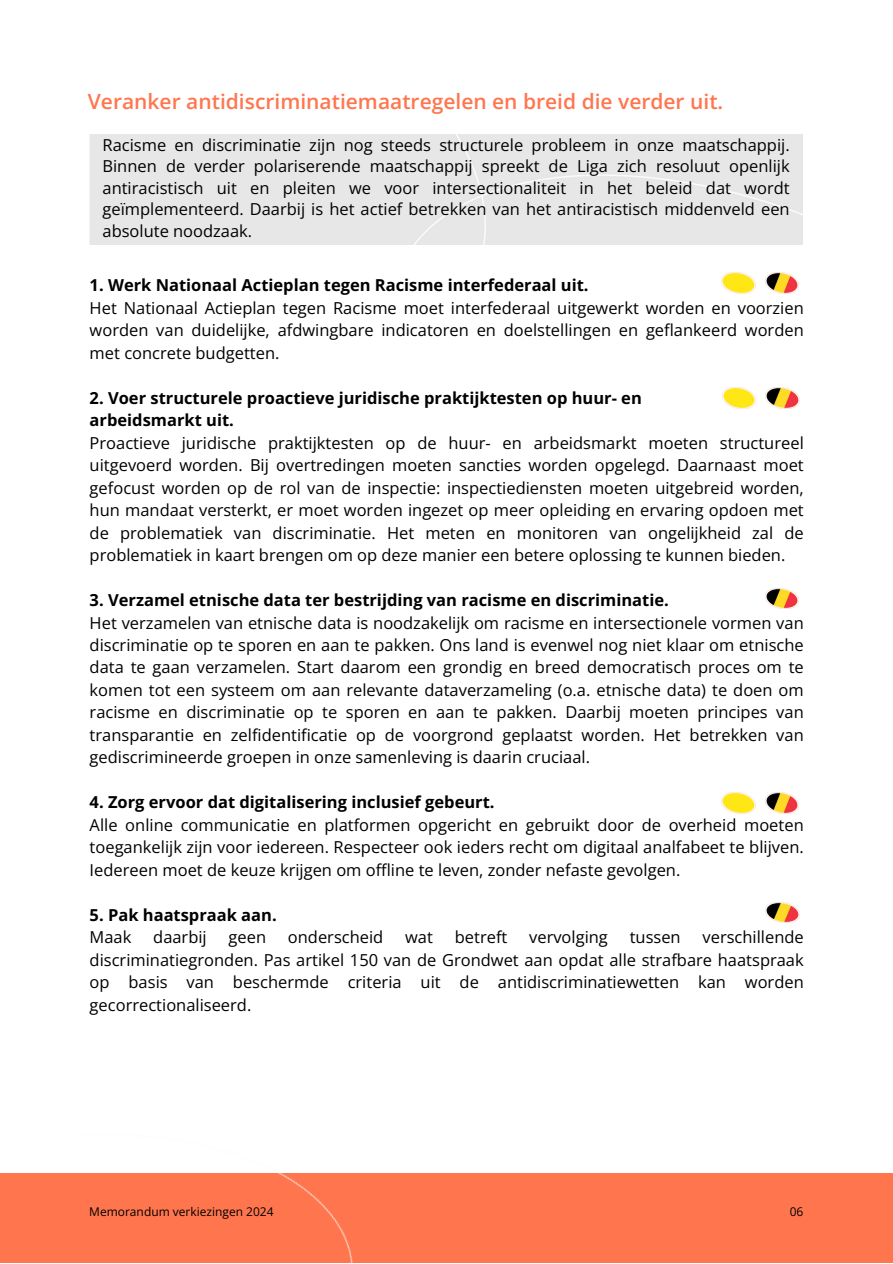
<style>
.page{position:relative;width:893px;height:1264px;background:#fff}
.page>*{position:absolute;margin:0;border:0;box-sizing:border-box;transform-origin:0 0}
.t1{font:600 21px "Open Sans";color:#ff764e}
.t2{font:16.5px/22.5px "Open Sans";color:#000;text-align:justify}
.t3{font:700 16.5px "Open Sans";color:#000}
.t4{font:12px "Open Sans";color:#000}
</style>
<div class="page">
<div style="left:0;top:1173px;width:892px;height:89px;background:#ff764e"></div>
<img style="left:721px;top:273px;width:34px;height:20px">
<img style="left:765px;top:273px;width:33px;height:20px">
<img style="left:722px;top:388px;width:33px;height:20px">
<img style="left:765px;top:388px;width:34px;height:20px">
<img style="left:765px;top:588px;width:33px;height:20px">
<img style="left:721px;top:793px;width:34px;height:20px">
<img style="left:765px;top:793px;width:33px;height:20px">
<img style="left:765px;top:902px;width:34px;height:20px">
<p class="t1" style="left:88px;top:86px;width:637px">Veranker antidiscriminatiemaatregelen en breid die verder uit.</p>
<p class="t2" style="left:102px;top:134px;width:688px;line-height:21.3px">Racisme en discriminatie zijn nog steeds structurele probleem in onze maatschappij.<br>Binnen de verder polariserende maatschappij spreekt de Liga zich resoluut openlijk antiracistisch uit en pleiten we voor intersectionaliteit in het beleid dat wordt geïmplementeerd. Daarbij is het actief betrekken van het antiracistisch middenveld een absolute noodzaak.</p>
<p class="t3" style="left:90px;top:273px;width:500px">1. Werk Nationaal Actieplan tegen Racisme interfederaal uit.</p>
<p class="t2" style="left:90px;top:296px;width:715px">Het Nationaal Actieplan tegen Racisme moet interfederaal uitgewerkt worden en voorzien worden van duidelijke, afdwingbare indicatoren en doelstellingen en geflankeerd worden met concrete budgetten.</p>
<p class="t3" style="left:90px;top:386px;width:553px">2. Voer structurele proactieve juridische praktijktesten op huur- en</p>
<p class="t3" style="left:90px;top:408px;width:146px">arbeidsmarkt uit.</p>
<p class="t2" style="left:90px;top:431px;width:715px">Proactieve juridische praktijktesten op de huur- en arbeidsmarkt moeten structureel uitgevoerd worden. Bij overtredingen moeten sancties worden opgelegd. Daarnaast moet gefocust worden op de rol van de inspectie: inspectiediensten moeten uitgebreid worden, hun mandaat versterkt, er moet worden ingezet op meer opleiding en ervaring opdoen met de problematiek van discriminatie. Het meten en monitoren van ongelijkheid zal de problematiek in kaart brengen om op deze manier een betere oplossing te kunnen bieden.</p>
<p class="t3" style="left:90px;top:588px;width:580px">3. Verzamel etnische data ter bestrijding van racisme en discriminatie.</p>
<p class="t2" style="left:90px;top:611px;width:715px">Het verzamelen van etnische data is noodzakelijk om racisme en intersectionele vormen van discriminatie op te sporen en aan te pakken. Ons land is evenwel nog niet klaar om etnische data te gaan verzamelen. Start daarom een grondig en breed democratisch proces om te komen tot een systeem om aan relevante dataverzameling (o.a. etnische data) te doen om racisme en discriminatie op te sporen en aan te pakken. Daarbij moeten principes van transparantie en zelfidentificatie op de voorgrond geplaatst worden. Het betrekken van gediscrimineerde groepen in onze samenleving is daarin cruciaal.</p>
<p class="t3" style="left:90px;top:790px;width:406px">4. Zorg ervoor dat digitalisering inclusief gebeurt.</p>
<p class="t2" style="left:90px;top:813px;width:715px">Alle online communicatie en platformen opgericht en gebruikt door de overheid moeten toegankelijk zijn voor iedereen. Respecteer ook ieders recht om digitaal analfabeet te blijven.<br>Iedereen moet de keuze krijgen om offline te leven, zonder nefaste gevolgen.</p>
<p class="t3" style="left:90px;top:903px;width:188px">5. Pak haatspraak aan.</p>
<p class="t2" style="left:90px;top:925px;width:43px">Maak</p>
<p class="t2" style="left:153px;top:925px;width:55px">daarbij</p>
<p class="t2" style="left:228px;top:925px;width:39px">geen</p>
<p class="t2" style="left:288px;top:925px;width:97px">onderscheid</p>
<p class="t2" style="left:405px;top:925px;width:29px">wat</p>
<p class="t2" style="left:455px;top:925px;width:54px">betreft</p>
<p class="t2" style="left:529px;top:925px;width:80px">vervolging</p>
<p class="t2" style="left:629px;top:925px;width:53px">tussen</p>
<p class="t2" style="left:90px;top:925px;width:715px;text-indent:612px">verschillende discriminatiegronden. Pas artikel 150 van de Grondwet aan opdat alle strafbare haatspraak op basis van beschermde criteria uit de antidiscriminatiewetten kan worden gecorrectionaliseerd.</p>
<p class="t4" style="left:89px;top:1203px;width:186px">Memorandum verkiezingen 2024</p>
<p class="t4" style="left:789px;top:1203px;width:15px">06</p>
</div>
